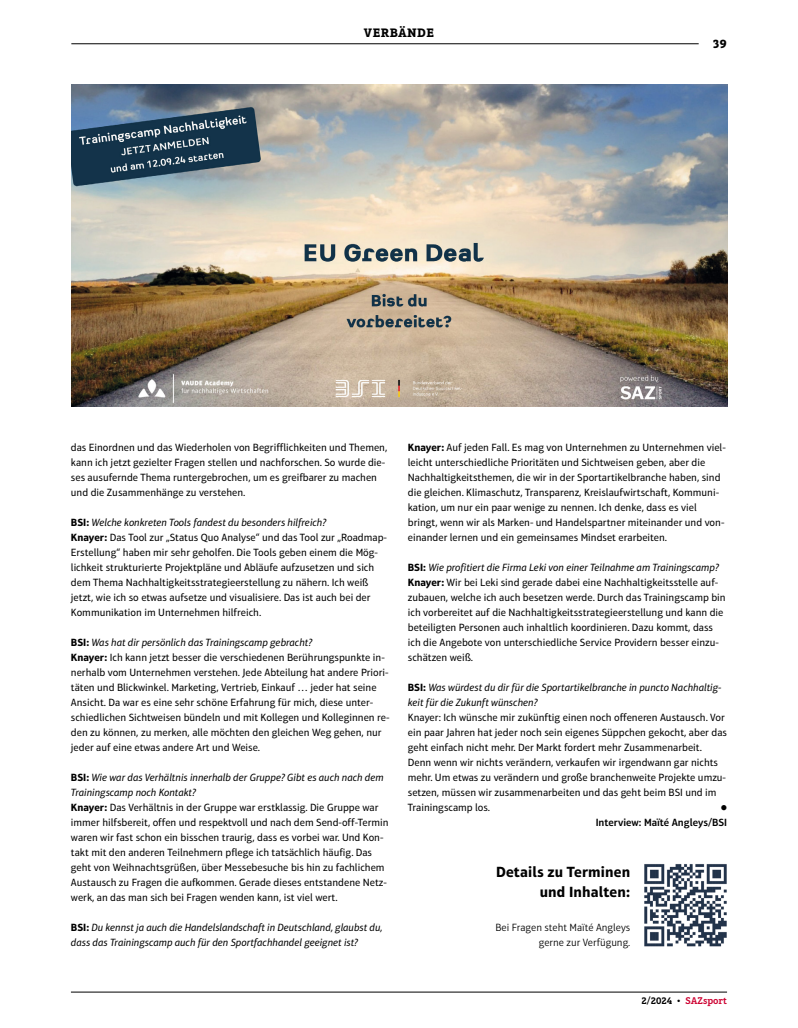
<style>
.page{position:relative;width:798px;height:1028px;background:#fff}
.page>*{position:absolute;margin:0;border:0;box-sizing:border-box;transform-origin:0 0}
._02_Head_Kasten{font:700 15px/20px "Aptifer Sans LT Pro";letter-spacing:.01em;color:#000;text-align:right}
.t1{font:700 12.5px "Aptifer Slab LT Pro";letter-spacing:.035em;color:#000}
._04_Lauf_ohne_Einzug{font:10.62px/15px "Aptifer Sans LT Pro";color:#000}
._04_Interview_Frage{font:italic 10.62px/15px "Aptifer Sans LT Pro";color:#000}
._04_Lauf_Kasten_ohne_Einzug{font:300 10.62px/15px "Aptifer Sans LT Pro";color:#000;text-align:right}
._06_Autorenname{font:600 10.62px "Aptifer Sans LT Pro";color:#000}
.t2{font:600 10px "Aptifer Slab LT Pro";color:#cd0332}
.s1{font-weight:700;font-style:normal}
.s2{font-weight:700}
.s3{color:#000}
</style>
<div class="page">
<img style="left:644px;top:864px;width:83px;height:83px">
<img style="left:71px;top:84px;width:656px;height:322px">
<hr style="left:71px;top:991px;width:655px;height:1px;background:#000">
<hr style="left:71px;top:44px;width:627px;height:1px;background:#000">
<p class="t1" style="left:364px;top:26px;width:71px">VERBÄNDE</p>
<p class="t1" style="left:712px;top:36px;width:16px">39</p>
<p class="_04_Lauf_ohne_Einzug" style="left:71px;top:440px;width:318px">das Einordnen und das Wiederholen von Begrifflichkeiten und Themen, kann ich jetzt gezielter Fragen stellen und nachforschen. So wurde die&shy;ses ausufernde Thema runtergebrochen, um es greifbarer zu machen und die Zusammenhänge zu verstehen.</p>
<p class="_04_Interview_Frage" style="left:71px;top:515px;width:257px"><span class="s1">BSI:</span> Welche konkreten Tools fandest du besonders hilfreich?</p>
<p class="_04_Lauf_ohne_Einzug" style="left:71px;top:530px;width:317px"><span class="s2">Knayer:</span> Das Tool zur „Status Quo Analyse“ und das Tool zur „Roadmap-Erstellung“ haben mir sehr geholfen. Die Tools geben einem die Mög&shy;lichkeit strukturierte Projektpläne und Abläufe aufzusetzen und sich dem Thema Nachhaltigkeitsstrategieerstellung zu nähern. Ich weiß jetzt, wie ich so etwas aufsetze und visualisiere. Das ist auch bei der Kommunikation im Unternehmen hilfreich.</p>
<p class="_04_Interview_Frage" style="left:71px;top:635px;width:243px"><span class="s1">BSI:</span> Was hat dir persönlich das Trainingscamp gebracht?</p>
<p class="_04_Lauf_ohne_Einzug" style="left:71px;top:650px;width:320px"><span class="s2">Knayer:</span> Ich kann jetzt besser die verschiedenen Berührungspunkte in&shy;nerhalb vom Unternehmen verstehen. Jede Abteilung hat andere Priori&shy;täten und Blickwinkel. Marketing, Vertrieb, Einkauf … jeder hat seine Ansicht. Da war es eine sehr schöne Erfahrung für mich, diese unter&shy;schiedlichen Sichtweisen bündeln und mit Kollegen und Kolleginnen re&shy;den zu können, zu merken, alle möchten den gleichen Weg gehen, nur jeder auf eine etwas andere Art und Weise.</p>
<p class="_04_Interview_Frage" style="left:71px;top:770px;width:314px"><span class="s1">BSI:</span> Wie war das Verhältnis innerhalb der Gruppe? Gibt es auch nach dem<br>Trainingscamp noch Kontakt?</p>
<p class="_04_Lauf_ohne_Einzug" style="left:71px;top:800px;width:319px"><span class="s2">Knayer:</span> Das Verhältnis in der Gruppe war erstklassig. Die Gruppe war immer hilfsbereit, offen und respektvoll und nach dem Send-off-Termin waren wir fast schon ein bisschen traurig, dass es vorbei war. Und Kon&shy;takt mit den anderen Teilnehmern pflege ich tatsächlich häufig. Das geht von Weihnachtsgrüßen, über Messebesuche bis hin zu fachlichem Austausch zu Fragen die aufkommen. Gerade dieses entstandene Netz&shy;werk, an das man sich bei Fragen wenden kann, ist viel wert.</p>
<p class="_04_Interview_Frage" style="left:71px;top:919px;width:313px"><span class="s1">BSI:</span> Du kennst ja auch die Handelslandschaft in Deutschland, glaubst du, dass das Trainingscamp auch für den Sportfachhandel geeignet ist?</p>
<p class="_04_Lauf_ohne_Einzug" style="left:407px;top:440px;width:319px"><span class="s2">Knayer:</span> Auf jeden Fall. Es mag von Unternehmen zu Unternehmen viel&shy;leicht unterschiedliche Prioritäten und Sichtweisen geben, aber die Nachhaltigkeitsthemen, die wir in der Sportartikelbranche haben, sind die gleichen. Klimaschutz, Transparenz, Kreislaufwirtschaft, Kommuni&shy;kation, um nur ein paar wenige zu nennen. Ich denke, dass es viel bringt, wenn wir als Marken- und Handelspartner miteinander und von&shy;einander lernen und ein gemeinsames Mindset erarbeiten.</p>
<p class="_04_Interview_Frage" style="left:407px;top:560px;width:312px"><span class="s1">BSI:</span> Wie profitiert die Firma Leki von einer Teilnahme am Trainingscamp?</p>
<p class="_04_Lauf_ohne_Einzug" style="left:407px;top:575px;width:319px"><span class="s2">Knayer:</span> Wir bei Leki sind gerade dabei eine Nachhaltigkeitsstelle auf&shy;zubauen, welche ich auch besetzen werde. Durch das Trainingscamp bin ich vorbereitet auf die Nachhaltigkeitsstrategieerstellung und kann die beteiligten Personen auch inhaltlich koordinieren. Dazu kommt, dass ich die Angebote von unterschiedliche Service Providern besser einzu&shy;schätzen weiß.</p>
<p class="_04_Interview_Frage" style="left:407px;top:680px;width:315px"><span class="s1">BSI:</span> Was würdest du dir für die Sportartikelbranche in puncto Nachhaltig&shy;keit für die Zukunft wünschen?</p>
<p class="_04_Lauf_ohne_Einzug" style="left:407px;top:710px;width:320px">Knayer: Ich wünsche mir zukünftig einen noch offeneren Austausch. Vor ein paar Jahren hat jeder noch sein eigenes Süppchen gekocht, aber das geht einfach nicht mehr. Der Markt fordert mehr Zusammenarbeit.<br>Denn wenn wir nichts verändern, verkaufen wir irgendwann gar nichts mehr. Um etwas zu verändern und große branchenweite Projekte umzu&shy;setzen, müssen wir zusammenarbeiten und das geht beim BSI und im Trainingscamp los.</p>
<p class="_04_Lauf_ohne_Einzug" style="left:720px;top:800px;width:8px">●</p>
<p class="_06_Autorenname" style="left:595px;top:816px;width:133px">Interview: Maïté Angleys/BSI</p>
<p class="_02_Head_Kasten" style="left:496px;top:862px;width:136px">Details zu Terminen und Inhalten:</p>
<p class="_04_Lauf_Kasten_ohne_Einzug" style="left:495px;top:919px;width:136px">Bei Fragen steht Maïté Angleys gerne zur Verfügung.</p>
<p class="t2" style="left:641px;top:995px;width:87px"><span class="s3">2/2024 •</span> SAZsport</p>
</div>
